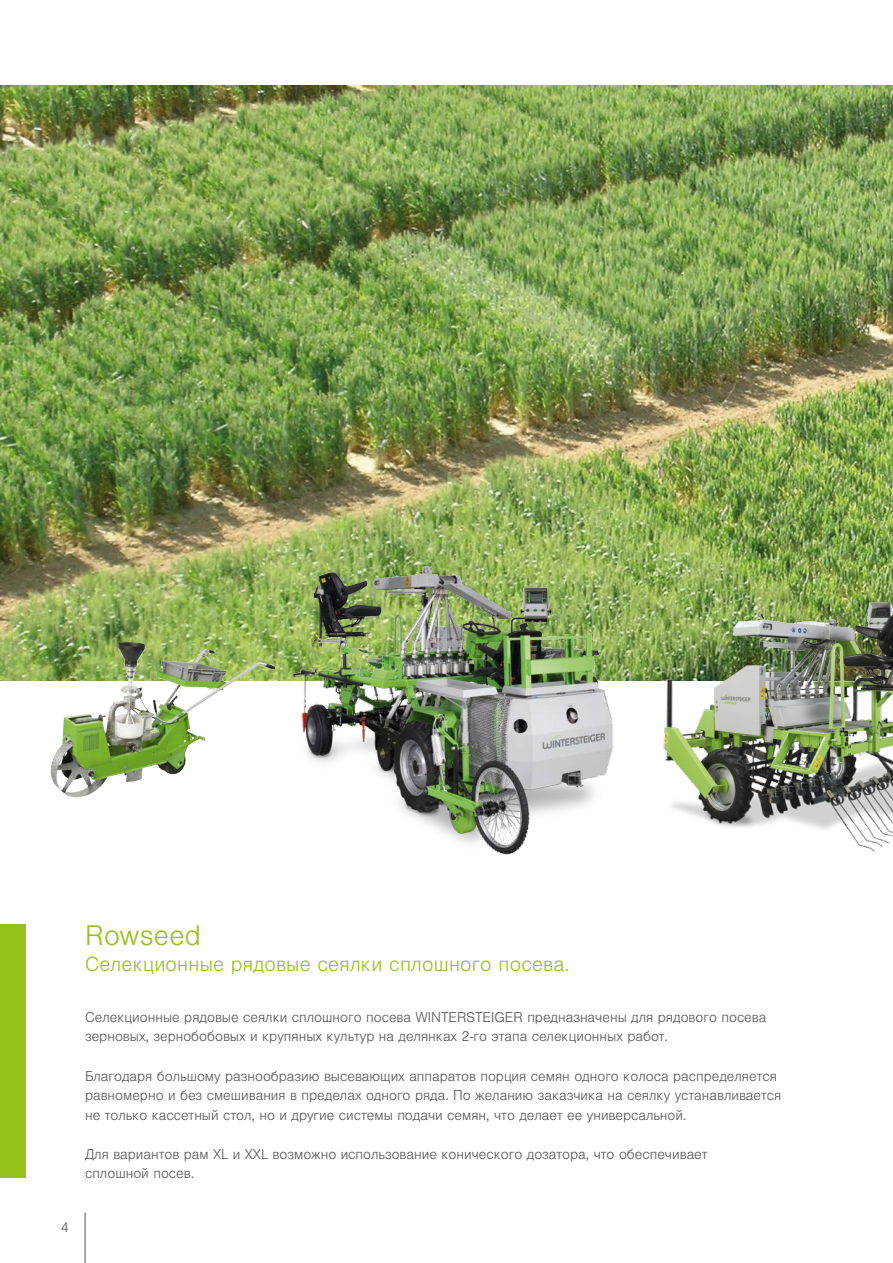
<style>
.page{position:relative;width:893px;height:1263px;background:#fff}
.page>*{position:absolute;margin:0;border:0;box-sizing:border-box;transform-origin:0 0}
.t1{font:300 27px "Nimbus San LOT";letter-spacing:.01em;color:#94c11c}
.t2{font:300 19.5px "Nimbus San LOT";letter-spacing:.01em;color:#94c11c}
.t3{font:300 13.5px/19.5px "Nimbus San LOT";color:#565656}
</style>
<div class="page">
<hr style="left:85px;top:1212px;width:1px;height:51px;background:#565656">
<img style="left:0;top:85px;width:893px;height:595px">
<img style="left:668px;top:592px;width:225px;height:260px">
<img style="left:208px;top:529px;width:460px;height:326px">
<img style="left:50px;top:642px;width:78px;height:138px">
<div style="left:0;top:924px;width:26px;height:254px;background:#94c11c"></div>
<h1 class="t1" style="left:85px;top:920px;width:117px">Rowseed</h1>
<h2 class="t2" style="left:85px;top:952px;width:486px">Селекционные рядовые сеялки сплошного посева.</h2>
<p class="t3" style="left:85px;top:1008px;width:683px">Селекционные рядовые сеялки сплошного посева WINTERSTEIGER предназначены для рядового посева зерновых, зернобобовых и крупяных культур на делянках 2-го этапа селекционных работ.</p>
<p class="t3" style="left:85px;top:1066px;width:698px">Благодаря большому разнообразию высевающих аппаратов порция семян одного колоса распределяется равномерно и без смешивания в пределах одного ряда. По желанию заказчика на сеялку устанавливается не только кассетный стол, но и другие системы подачи семян, что делает ее универсальной.</p>
<p class="t3" style="left:85px;top:1144px;width:624px">Для вариантов рам XL и XXL возможно использование конического дозатора, что обеспечивает сплошной посев.</p>
<p class="t3" style="left:61px;top:1218px;width:10px">4</p>
</div>
